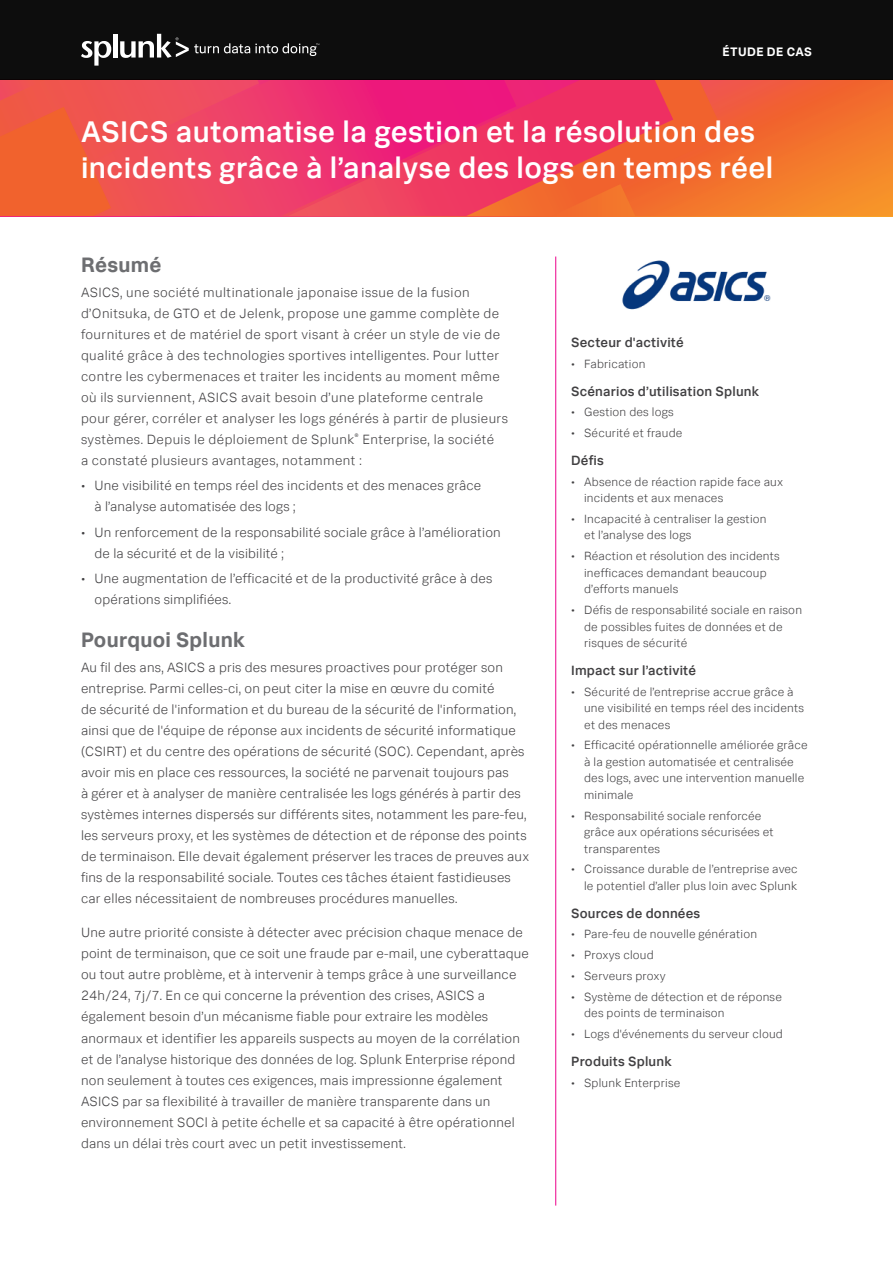
<style>
.page{position:relative;width:893px;height:1263px;background:#fff}
.page>*{position:absolute;margin:0;border:0;box-sizing:border-box;transform-origin:0 0}
.Header_White__Title{font:500 30px/36px "Splunk Data Sans";letter-spacing:.015em;color:#fff}
.Gray_Subheads{font:700 21px "Splunk Data Sans";letter-spacing:.015em;color:#6d6e71}
.Body_Text{font:300 13.5px/21px "Splunk Data Sans";letter-spacing:.015em;color:#414042}
.Sidebar_Subheads{font:500 13.5px "Splunk Data Sans";letter-spacing:.015em;color:#414042}
.t1{font:700 12.3px "Splunk Data Sans";letter-spacing:.03em;color:#fff}
.t2{font:300 12px/16.5px "Splunk Data Sans";letter-spacing:.015em;color:#414042}
.s1{font-weight:400}
</style>
<div class="page">
<svg style="left:725px;top:80px;width:168px;height:136px;background:#f2742e"></svg>
<svg style="left:673px;top:80px;width:52px;height:136px;background:#f1662f"></svg>
<svg style="left:290px;top:80px;width:383px;height:136px;background:#ee395f"></svg>
<svg style="left:0;top:80px;width:290px;height:136px;background:#ef5052"></svg>
<div style="left:0;top:0;width:893px;height:80px;background:#0d0d0d"></div>
<svg style="left:81px;top:41px;width:30px;height:25px"></svg>
<hr style="left:113px;top:34px;width:4px;height:24px;background:#fff">
<svg style="left:120px;top:34px;width:199px;height:24px"></svg>
<hr style="left:555px;top:257px;width:1px;height:948px;background:#ec008c">
<img style="left:622px;top:260px;width:149px;height:50px">
<p class="t1" style="left:723px;top:44px;width:91px">ÉTUDE DE CAS</p>
<p class="Header_White__Title" style="left:81px;top:113px;width:694px">ASICS automatise la gestion et la résolution des incidents grâce à l’analyse des logs en temps réel</p>
<p class="Gray_Subheads" style="left:81px;top:251px;width:82px">Résumé</p>
<p class="Body_Text" style="left:81px;top:281px;width:428px">ASICS, une société multinationale japonaise issue de la fusion d’Onitsuka, de GTO et de Jelenk, propose une gamme complète de fournitures et de matériel de sport visant à créer un style de vie de qualité grâce à des technologies sportives intelligentes. Pour lutter contre les cybermenaces et traiter les incidents au moment même où ils surviennent, ASICS avait besoin d’une plateforme centrale pour gérer, corréler et analyser les logs générés à partir de plusieurs systèmes. Depuis le déploiement de Splunk<sup>®</sup> Enterprise, la société<br>a constaté plusieurs avantages, notamment :</p>
<p class="Body_Text" style="left:94px;top:475px;width:388px;text-indent:-14px">• Une visibilité en temps réel des incidents et des menaces grâce à l’analyse automatisée des logs ;</p>
<p class="Body_Text" style="left:94px;top:521px;width:408px;text-indent:-14px">• Un renforcement de la responsabilité sociale grâce à l’amélioration de la sécurité et de la visibilité ;</p>
<p class="Body_Text" style="left:94px;top:567px;width:399px;text-indent:-14px">• Une augmentation de l’efficacité et de la productivité grâce à des opérations simplifiées.</p>
<p class="Gray_Subheads" style="left:81px;top:626px;width:166px">Pourquoi Splunk</p>
<p class="Body_Text" style="left:81px;top:657px;width:450px">Au fil des ans, ASICS a pris des mesures proactives pour protéger son entreprise. Parmi celles-ci, on peut citer la mise en œuvre du comité<br>de sécurité de l'information et du bureau de la sécurité de l'information, ainsi que de l'équipe de réponse aux incidents de sécurité informatique (CSIRT) et du centre des opérations de sécurité (SOC). Cependant, après avoir mis en place ces ressources, la société ne parvenait toujours pas<br>à gérer et à analyser de manière centralisée les logs générés à partir des systèmes internes dispersés sur différents sites, notamment les pare-feu, les serveurs proxy, et les systèmes de détection et de réponse des points de terminaison. Elle devait également préserver les traces de preuves aux fins de la responsabilité sociale. Toutes ces tâches étaient fastidieuses car elles nécessitaient de nombreuses procédures manuelles.</p>
<p class="Body_Text" style="left:81px;top:922px;width:449px">Une autre priorité consiste à détecter avec précision chaque menace de point de terminaison, que ce soit une fraude par e-mail, une cyberattaque ou tout autre problème, et à intervenir à temps grâce à une surveillance 24h/24, 7j/7. En ce qui concerne la prévention des crises, ASICS a également besoin d’un mécanisme fiable pour extraire les modèles anormaux et identifier les appareils suspects au moyen de la corrélation et de l’analyse historique des données de log. Splunk Enterprise répond non seulement à toutes ces exigences, mais impressionne également ASICS par sa flexibilité à travailler de manière transparente dans un environnement SOCl à petite échelle et sa capacité à être opérationnel dans un délai très court avec un petit investissement.</p>
<p class="Sidebar_Subheads" style="left:571px;top:334px;width:114px">Secteur d'activité</p>
<p class="t2" style="left:571px;top:355px;width:76px"><span class="s1">t</span> Fabrication</p>
<p class="Sidebar_Subheads" style="left:571px;top:383px;width:190px">Scénarios d’utilisation Splunk</p>
<p class="t2" style="left:571px;top:404px;width:104px"><span class="s1">t</span> Gestion des logs</p>
<p class="t2" style="left:571px;top:425px;width:113px"><span class="s1">t</span> Sécurité et fraude</p>
<p class="Sidebar_Subheads" style="left:571px;top:452px;width:34px">Défis</p>
<p class="t2" style="left:584px;top:473px;width:200px;text-indent:-13px"><span class="s1">t</span> Absence de réaction rapide face aux incidents et aux menaces</p>
<p class="t2" style="left:584px;top:510px;width:184px;text-indent:-13px"><span class="s1">t</span> Incapacité à centraliser la gestion et l’analyse des logs</p>
<p class="t2" style="left:584px;top:548px;width:197px;text-indent:-13px"><span class="s1">t</span> Réaction et résolution des incidents inefficaces demandant beaucoup d’efforts manuels</p>
<p class="t2" style="left:584px;top:601px;width:219px;text-indent:-13px"><span class="s1">t</span> Défis de responsabilité sociale en raison de possibles fuites de données et de risques de sécurité</p>
<p class="Sidebar_Subheads" style="left:571px;top:662px;width:126px">Impact sur l’activité</p>
<p class="t2" style="left:584px;top:683px;width:221px;text-indent:-13px"><span class="s1">t</span> Sécurité de l’entreprise accrue grâce à une visibilité en temps réel des incidents et des menaces</p>
<p class="t2" style="left:584px;top:737px;width:225px;text-indent:-13px"><span class="s1">t</span> Efficacité opérationnelle améliorée grâce à la gestion automatisée et centralisée des logs, avec une intervention manuelle minimale</p>
<p class="t2" style="left:584px;top:807px;width:191px;text-indent:-13px"><span class="s1">t</span> Responsabilité sociale renforcée grâce aux opérations sécurisées et transparentes</p>
<p class="t2" style="left:571px;top:861px;width:228px;text-align:right"><span class="s1">t</span> Croissance durable de l’entreprise avec le potentiel d’aller plus loin avec Splunk</p>
<p class="Sidebar_Subheads" style="left:571px;top:905px;width:131px">Sources de données</p>
<p class="t2" style="left:571px;top:926px;width:187px"><span class="s1">t</span> Pare-feu de nouvelle génération</p>
<p class="t2" style="left:571px;top:947px;width:84px"><span class="s1">t</span> Proxys cloud</p>
<p class="t2" style="left:571px;top:967px;width:96px"><span class="s1">t</span> Serveurs proxy</p>
<p class="t2" style="left:584px;top:988px;width:199px;text-indent:-13px"><span class="s1">t</span> Système de détection et de réponse des points de terminaison</p>
<p class="t2" style="left:571px;top:1026px;width:213px"><span class="s1">t</span> Logs d'événements du serveur cloud</p>
<p class="Sidebar_Subheads" style="left:571px;top:1053px;width:102px">Produits Splunk</p>
<p class="t2" style="left:571px;top:1074px;width:111px"><span class="s1">t</span> Splunk Enterprise</p>
</div>
